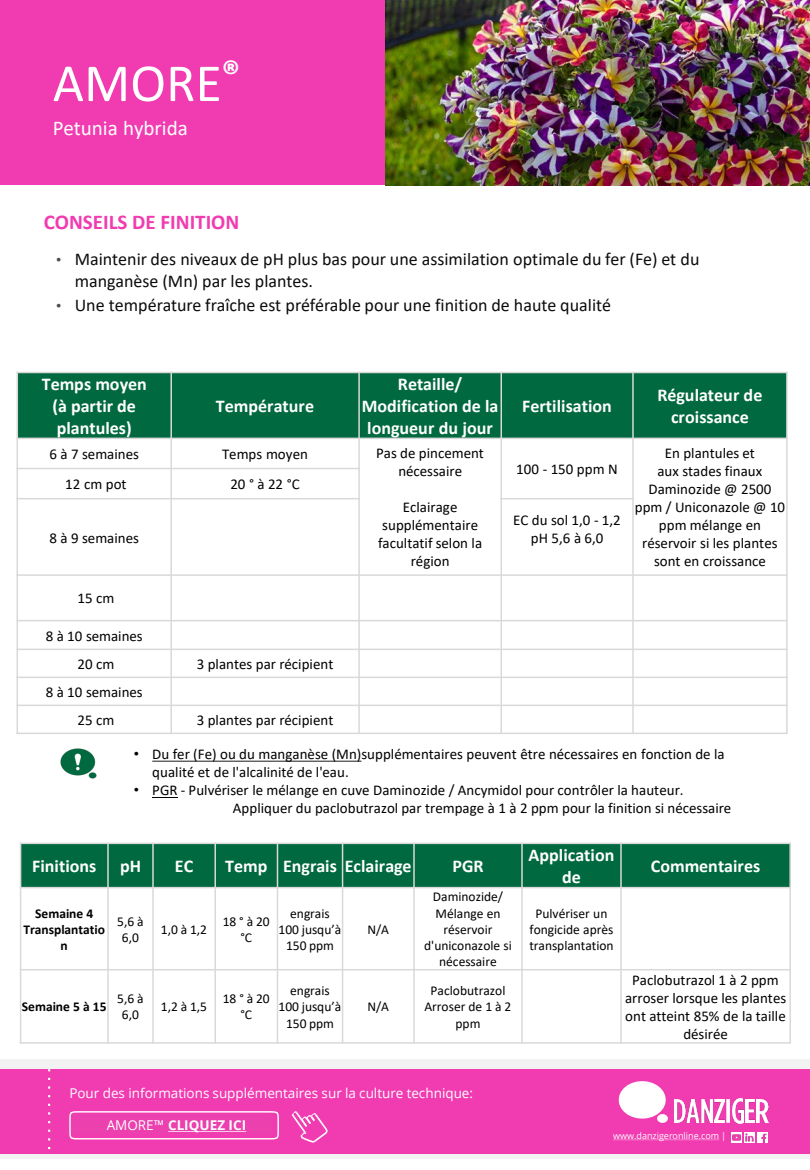
<style>
.page{position:relative;width:810px;height:1170px;background:#fff}
.page>*{position:absolute;margin:0;border:0;box-sizing:border-box;transform-origin:0 0}
.t1{font:54px "Calibri";color:#fff}
.t2{font:700 21px "Calibri";color:#f13bb0}
.t3{font:21px "Calibri";letter-spacing:-.005em;color:#fff}
.t4{font:700 18px/21.6px "Calibri";letter-spacing:.005em;color:#fff;text-align:center}
.t5{font:18px/21.6px "Calibri";color:#0c0c0c}
.t6{font:15px/18px "Calibri";color:#000;text-align:center}
.t7{font:13.5px/16.2px "Calibri";color:#000;text-align:center}
.t8{font:13.5px "Open Sans";color:#fff}
.t9{font:700 13.5px/16.2px "Calibri";color:#000;text-align:center}
.t10{font:700 13.5px "Open Sans";color:#fff}
.t11{font:9px "Open Sans";color:#fff}
.s1{font-family:"Arial";font-size:15px;color:#4d4d4f}
.s2{font-family:"Arial"}
.s3{font-weight:400}
</style>
<div class="page">
<div style="left:0;top:0;width:810px;height:185px;background:#f13bb0"></div>
<img style="left:386px;top:0;width:424px;height:185px">
<div style="left:17px;top:372px;width:154px;height:66px;background:#006940"></div>
<div style="left:171px;top:372px;width:188px;height:66px;background:#006940"></div>
<div style="left:359px;top:372px;width:142px;height:66px;background:#006940"></div>
<div style="left:501px;top:372px;width:132px;height:66px;background:#006940"></div>
<div style="left:633px;top:372px;width:154px;height:66px;background:#006940"></div>
<hr style="left:170px;top:372px;width:2px;height:362px;background:#d9d9d9">
<hr style="left:358px;top:372px;width:2px;height:362px;background:#d9d9d9">
<hr style="left:501px;top:372px;width:1px;height:362px;background:#d9d9d9">
<hr style="left:632px;top:372px;width:2px;height:362px;background:#d9d9d9">
<hr style="left:17px;top:438px;width:771px;height:1px;background:#d9d9d9">
<hr style="left:17px;top:468px;width:343px;height:1px;background:#d9d9d9">
<hr style="left:17px;top:498px;width:343px;height:1px;background:#d9d9d9">
<hr style="left:501px;top:498px;width:133px;height:1px;background:#d9d9d9">
<hr style="left:17px;top:574px;width:771px;height:2px;background:#d9d9d9">
<hr style="left:17px;top:620px;width:771px;height:1px;background:#d9d9d9">
<hr style="left:17px;top:649px;width:771px;height:1px;background:#d9d9d9">
<hr style="left:17px;top:677px;width:771px;height:1px;background:#d9d9d9">
<hr style="left:17px;top:705px;width:771px;height:1px;background:#d9d9d9">
<hr style="left:17px;top:372px;width:1px;height:362px;background:#d9d9d9">
<hr style="left:786px;top:372px;width:2px;height:362px;background:#d9d9d9">
<hr style="left:17px;top:372px;width:771px;height:1px;background:#d9d9d9">
<hr style="left:17px;top:733px;width:771px;height:1px;background:#d9d9d9">
<div style="left:21px;top:843px;width:87px;height:45px;background:#006940"></div>
<div style="left:108px;top:843px;width:45px;height:45px;background:#006940"></div>
<div style="left:153px;top:843px;width:62px;height:45px;background:#006940"></div>
<div style="left:215px;top:843px;width:62px;height:45px;background:#006940"></div>
<div style="left:277px;top:843px;width:66px;height:45px;background:#006940"></div>
<div style="left:343px;top:843px;width:71px;height:45px;background:#006940"></div>
<div style="left:414px;top:843px;width:108px;height:45px;background:#006940"></div>
<div style="left:522px;top:843px;width:99px;height:45px;background:#006940"></div>
<div style="left:621px;top:843px;width:169px;height:45px;background:#006940"></div>
<hr style="left:107px;top:843px;width:2px;height:201px;background:#d9d9d9">
<hr style="left:152px;top:843px;width:2px;height:201px;background:#d9d9d9">
<hr style="left:214px;top:843px;width:2px;height:201px;background:#d9d9d9">
<hr style="left:277px;top:843px;width:1px;height:201px;background:#d9d9d9">
<hr style="left:342px;top:843px;width:1px;height:201px;background:#d9d9d9">
<hr style="left:413px;top:843px;width:2px;height:201px;background:#d9d9d9">
<hr style="left:521px;top:843px;width:2px;height:201px;background:#d9d9d9">
<hr style="left:620px;top:843px;width:2px;height:201px;background:#d9d9d9">
<hr style="left:20px;top:887px;width:771px;height:1px;background:#d9d9d9">
<hr style="left:20px;top:969px;width:771px;height:1px;background:#d9d9d9">
<hr style="left:20px;top:843px;width:1px;height:201px;background:#d9d9d9">
<hr style="left:789px;top:843px;width:2px;height:201px;background:#d9d9d9">
<hr style="left:20px;top:843px;width:771px;height:1px;background:#d9d9d9">
<hr style="left:20px;top:1042px;width:771px;height:2px;background:#d9d9d9">
<svg style="left:152px;top:761px;width:209px;height:1px"></svg>
<svg style="left:152px;top:797px;width:25px;height:1px"></svg>
<img style="left:60px;top:748px;width:37px;height:31px">
<div style="left:0;top:1059px;width:810px;height:99px;background:#f2f2f2"></div>
<div style="left:0;top:1069px;width:810px;height:85px;background:#f13bb0"></div>
<img style="left:675px;top:1099px;width:37px;height:24px">
<img style="left:715px;top:1099px;width:9px;height:24px">
<svg style="left:726px;top:1099px;width:4px;height:24px"></svg>
<img style="left:732px;top:1099px;width:11px;height:24px">
<img style="left:746px;top:1099px;width:9px;height:24px">
<img style="left:757px;top:1099px;width:11px;height:24px">
<svg style="left:619px;top:1081px;width:49px;height:42px"></svg>
<svg style="left:613px;top:1140px;width:106px;height:1px"></svg>
<svg style="left:731px;top:1132px;width:37px;height:10px"></svg>
<svg style="left:292px;top:1111px;width:36px;height:32px"></svg>
<svg style="left:69px;top:1111px;width:210px;height:29px"></svg>
<svg style="left:48px;top:1069px;width:2px;height:81px"></svg>
<p class="t1" style="left:53px;top:46px;width:189px">AMORE<sup>®</sup></p>
<p class="t3" style="left:53px;top:113px;width:137px">Petunia hybrida</p>
<p class="t2" style="left:44px;top:207px;width:197px">CONSEILS DE FINITION</p>
<p class="t5" style="left:75px;top:248px;width:626px;text-indent:-19px"><span class="s1">•</span> Maintenir des niveaux de pH plus bas pour une assimilation optimale du fer (Fe) et du manganèse (Mn) par les plantes.</p>
<p class="t5" style="left:56px;top:294px;width:556px"><span class="s1">•</span> Une température fraîche est préférable pour une finition de haute qualité</p>
<p class="t4" style="left:42px;top:373px;width:107px">Temps moyen (à partir de plantules)</p>
<p class="t4" style="left:216px;top:395px;width:100px">Température</p>
<p class="t4" style="left:362px;top:373px;width:138px">Retaille/<br>Modification de la longueur du jour</p>
<p class="t6" style="left:50px;top:445px;width:91px">6 à 7 semaines</p>
<p class="t6" style="left:222px;top:445px;width:87px">Temps moyen</p>
<p class="t6" style="left:376px;top:443px;width:109px">Pas de pincement nécessaire</p>
<p class="t6" style="left:378px;top:497px;width:106px">Eclairage supplémentaire facultatif selon la région</p>
<p class="t6" style="left:65px;top:475px;width:63px">12 cm pot</p>
<p class="t6" style="left:230px;top:475px;width:71px">20 ° à 22 °C</p>
<p class="t6" style="left:50px;top:528px;width:91px">8 à 9 semaines</p>
<p class="t6" style="left:78px;top:589px;width:38px">15 cm</p>
<p class="t6" style="left:46px;top:626px;width:99px">8 à 10 semaines</p>
<p class="t6" style="left:78px;top:655px;width:38px">20 cm</p>
<p class="t6" style="left:197px;top:655px;width:138px">3 plantes par récipient</p>
<p class="t6" style="left:46px;top:683px;width:99px">8 à 10 semaines</p>
<p class="t6" style="left:78px;top:711px;width:38px">25 cm</p>
<p class="t6" style="left:197px;top:711px;width:138px">3 plantes par récipient</p>
<p class="t4" style="left:522px;top:395px;width:91px">Fertilisation</p>
<p class="t4" style="left:657px;top:384px;width:106px">Régulateur de croissance</p>
<p class="t6" style="left:516px;top:460px;width:103px">100 - 150 ppm N</p>
<p class="t6" style="left:513px;top:510px;width:109px">EC du sol 1,0 - 1,2 pH 5,6 à 6,0</p>
<p class="t6" style="left:657px;top:444px;width:106px">En plantules et aux stades finaux</p>
<p class="t6" style="left:635px;top:480px;width:152px">Daminozide @ 2500 ppm / Uniconazole @ 10 ppm mélange en réservoir si les plantes sont en croissance</p>
<p class="t6" style="left:152px;top:745px;width:574px;text-align:left;text-indent:-19px"><span class="s2">•</span> Du fer (Fe) ou du manganèse (Mn)supplémentaires peuvent être nécessaires en fonction de la qualité et de l'alcalinité de l'eau.</p>
<p class="t6" style="left:233px;top:781px;width:500px;text-align:left;text-indent:-99px"><span class="s2">•</span> PGR - Pulvériser le mélange en cuve Daminozide / Ancymidol pour contrôler la hauteur.<br>Appliquer du paclobutrazol par trempage à 1 à 2 ppm pour la finition si nécessaire</p>
<p class="t4" style="left:32px;top:855px;width:66px">Finitions</p>
<p class="t4" style="left:120px;top:855px;width:23px">pH</p>
<p class="t4" style="left:175px;top:855px;width:20px">EC</p>
<p class="t4" style="left:225px;top:855px;width:44px">Temp</p>
<p class="t4" style="left:283px;top:855px;width:130px">Engrais Eclairage</p>
<p class="t4" style="left:452px;top:855px;width:33px">PGR</p>
<p class="t4" style="left:528px;top:844px;width:87px">Application de</p>
<p class="t4" style="left:651px;top:855px;width:111px">Commentaires</p>
<p class="t9" style="left:23px;top:905px;width:83px">Semaine 4<br>Transplantatio n</p>
<p class="t7" style="left:117px;top:913px;width:28px">5,6 à<br>6,0</p>
<p class="t7" style="left:161px;top:921px;width:48px">1,0 à 1,2</p>
<p class="t7" style="left:223px;top:913px;width:48px">18 ° à 20 °C</p>
<p class="t7" style="left:279px;top:905px;width:64px">engrais<br>100 jusqu’à<br>150 ppm</p>
<p class="t7" style="left:424px;top:888px;width:89px">Daminozide/<br>Mélange en réservoir d'uniconazole si nécessaire</p>
<p class="t7" style="left:529px;top:905px;width:86px">Pulvériser un fongicide après transplantation</p>
<p class="t7" style="left:367px;top:921px;width:23px">N/A</p>
<p class="t9" style="left:22px;top:999px;width:86px">Semaine 5 à 15</p>
<p class="t7" style="left:117px;top:990px;width:28px">5,6 à<br>6,0</p>
<p class="t7" style="left:161px;top:998px;width:48px">1,2 à 1,5</p>
<p class="t7" style="left:223px;top:990px;width:48px">18 ° à 20 °C</p>
<p class="t7" style="left:279px;top:982px;width:64px">engrais<br>100 jusqu’à<br>150 ppm</p>
<p class="t7" style="left:367px;top:998px;width:23px">N/A</p>
<p class="t7" style="left:424px;top:982px;width:88px">Paclobutrazol<br>Arroser de 1 à 2 ppm</p>
<p class="t6" style="left:625px;top:971px;width:163px">Paclobutrazol 1 à 2 ppm arroser lorsque les plantes ont atteint 85% de la taille désirée</p>
<p class="t8" style="left:69px;top:1083px;width:405px">Pour des informations supplémentaires sur la culture technique:</p>
<p class="t10" style="left:107px;top:1116px;width:141px"><span class="s3">AMORE™</span> CLIQUEZ ICI</p>
<p class="t11" style="left:613px;top:1130px;width:114px">www.danzigeronline.com |</p>
</div>
